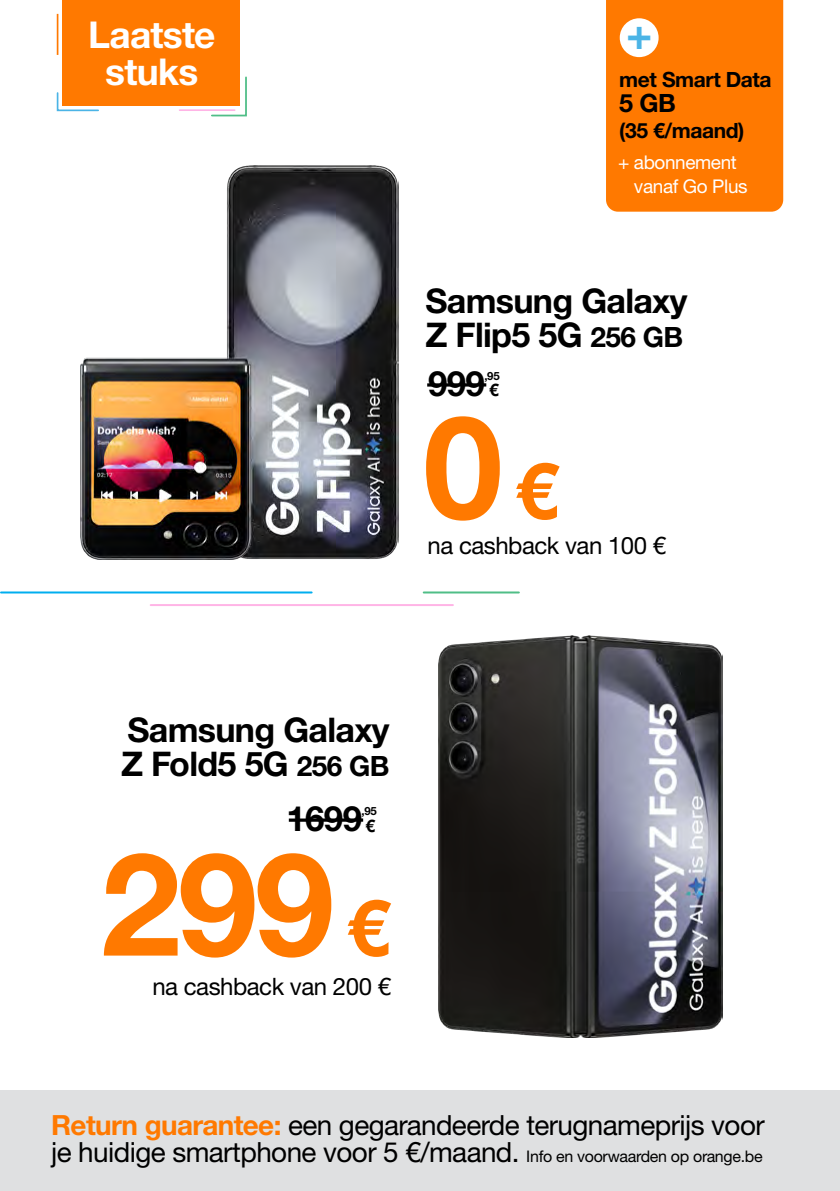
<style>
.page{position:relative;width:840px;height:1191px;background:#fff}
.page>*{position:absolute;margin:0;border:0;box-sizing:border-box;transform-origin:0 0}
.t1{font:700 143.2px "Helvetica Neue LTW1 G";color:#ff7900}
.t2{font:700 43.8px "Helvetica Neue LTW1 G";color:#4bb4e6}
.t3{font:700 37px/37px "Helvetica Neue LTW1 G";letter-spacing:-.02em;color:#fff;text-align:center}
.t4{font:700 34.8px "Helvetica Neue LTW1 G";letter-spacing:-.02em;color:#000}
.t5{font:700 34px/34px "Helvetica Neue LTW1 G";letter-spacing:-.02em;color:#000}
.t6{font:27.8px/27.8px "Helvetica Neue LTW1 G";letter-spacing:-.02em;color:#000}
.t7{font:700 25.2px "Helvetica Neue LTW1 G";color:#000}
.t8{font:24px "Helvetica Neue LTW1 G";letter-spacing:-.02em;color:#000}
.t9{font:700 21px "Helvetica Neue LTW1 G";letter-spacing:-.02em;color:#000}
.t10{font:19px/23.2px "Helvetica Neue LTW1 G";letter-spacing:-.02em;color:#fff}
.t11{font:700 17.2px "Helvetica Neue LTW1 G";color:#000}
.t12{font:700 11.4px "Helvetica Neue LTW1 G";color:#000}
.s1{font-size:28px}
.s2{font-size:77.4px}
.s3{font-weight:700;color:#ff7900}
.s4{font-size:16px}
</style>
<div class="page">
<div style="left:606px;top:0;width:176px;height:212px;background:#ff7900"></div>
<div style="left:619px;top:18px;width:39px;height:39px;background:#fff;border-radius:50%"></div>
<hr style="left:289px;top:818px;width:74px;height:3px;background:#000">
<hr style="left:427px;top:383px;width:59px;height:3px;background:#000">
<hr style="left:1px;top:591px;width:310px;height:2px;background:#00aeef">
<hr style="left:151px;top:604px;width:301px;height:2px;background:#ffb4e6">
<hr style="left:423px;top:591px;width:95px;height:2px;background:#50be87">
<div style="left:0;top:1090px;width:839px;height:101px;background:#dfe0e1"></div>
<img style="left:80px;top:165px;width:318px;height:394px">
<img style="left:438px;top:636px;width:284px;height:401px">
<div style="left:63px;top:0;width:177px;height:105px;background:#ff7900"></div>
<svg style="left:56px;top:91px;width:44px;height:21px"></svg>
<hr style="left:179px;top:109px;width:55px;height:2px;background:#ffb4e6">
<svg style="left:210px;top:76px;width:37px;height:41px"></svg>
<hr style="left:57px;top:14px;width:1px;height:41px;background:#ff7900">
<h3 class="t3" style="left:88px;top:16px;width:128px">Laatste stuks</h3>
<h2 class="t2" style="left:625px;top:6px;width:28px">+</h2>
<p class="t9" style="left:619px;top:67px;width:154px">met Smart Data</p>
<p class="t7" style="left:619px;top:88px;width:58px">5 GB</p>
<p class="t9" style="left:619px;top:117px;width:126px">(35 €/maand)</p>
<p class="t10" style="left:633px;top:151px;width:115px;text-indent:-16px">+ abonnement vanaf Go Plus</p>
<p class="t5" style="left:425px;top:283px;width:263px">Samsung Galaxy<br>Z Flip5 5G <span class="s1">256 GB</span></p>
<p class="t4" style="left:428px;top:362px;width:58px">999</p>
<p class="t12" style="left:484px;top:369px;width:17px">,95</p>
<p class="t11" style="left:489px;top:380px;width:11px">€</p>
<h1 class="t1" style="left:423px;top:379px;width:136px">0<span class="s2">€</span></h1>
<p class="t8" style="left:427px;top:530px;width:240px">na cashback van 100 €</p>
<p class="t5" style="left:121px;top:712px;width:270px">Samsung Galaxy<br>Z Fold5 5G <span class="s1">256 GB</span></p>
<p class="t4" style="left:286px;top:797px;width:77px">1699</p>
<p class="t12" style="left:361px;top:804px;width:17px">,95</p>
<p class="t11" style="left:365px;top:815px;width:11px">€</p>
<h1 class="t1" style="left:101px;top:816px;width:290px">299 <span class="s2">€</span></h1>
<p class="t8" style="left:152px;top:971px;width:240px">na cashback van 200 €</p>
<p class="t6" style="left:51px;top:1110px;width:714px"><span class="s3">Return guarantee:</span> een gegarandeerde terugnameprijs voor je huidige smartphone voor 5 €/maand. <span class="s4">Info en voorwaarden op orange.be</span></p>
</div>
